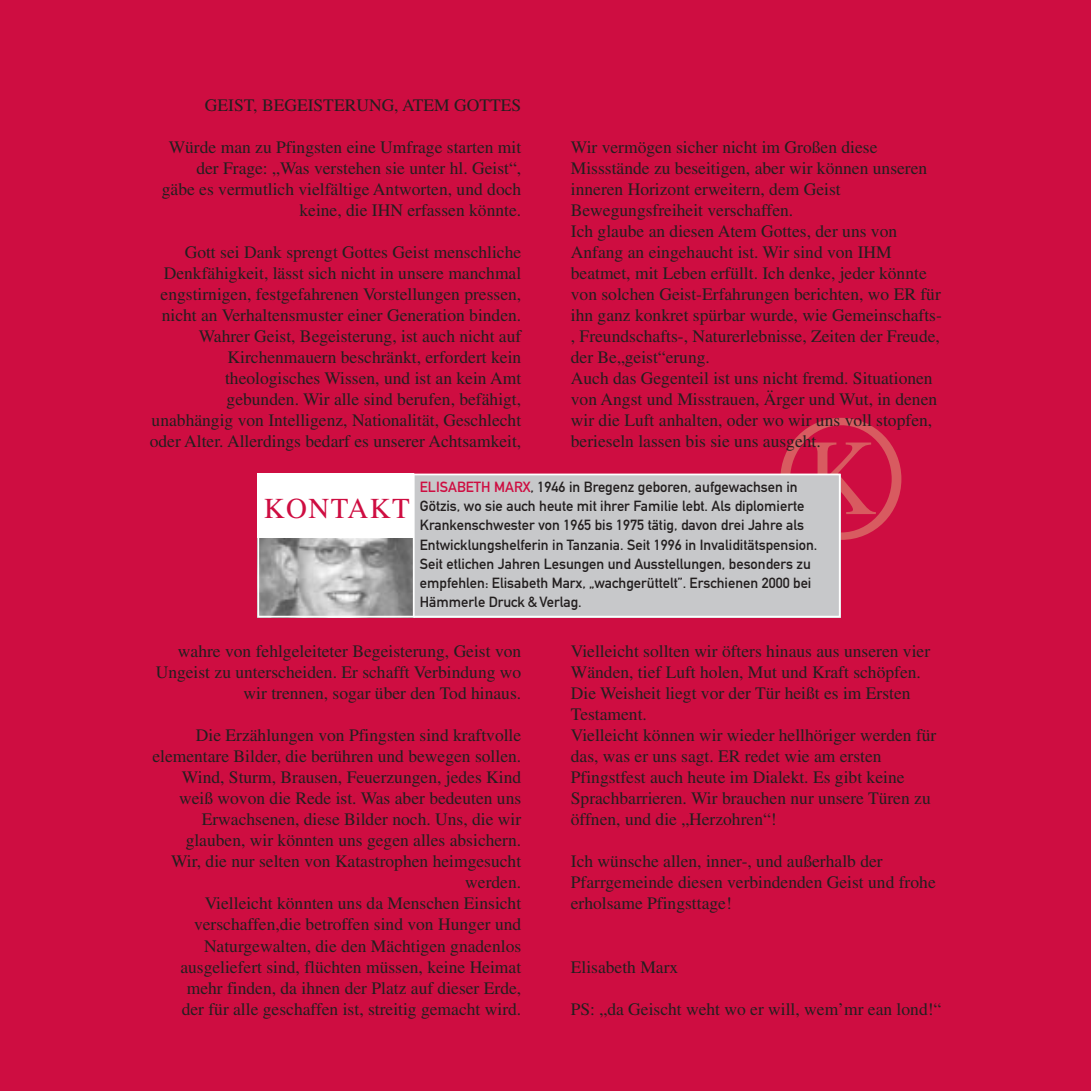
<style>
.page{position:relative;width:1091px;height:1091px;background:#fff}
.page>*{position:absolute;margin:0;border:0;box-sizing:border-box;transform-origin:0 0}
.t1{font:28.88px "Times";letter-spacing:.05em;color:#ce0d41}
.t2{font:17.5px/21px "Times";color:#231f1f;text-align:right}
.t3{font:14.53px/19.2px "DIN Mittelschrift";color:#231f1f}
.s1{color:#ce0d41}
</style>
<div class="page">
<div style="left:0;top:0;width:1090px;height:1090px;background:#ce0d41"></div>
<svg style="left:780px;top:418px;width:121px;height:122px"></svg>
<div style="left:413px;top:473px;width:427px;height:144px;background:#c7c8ca"></div>
<img style="left:260px;top:538px;width:153px;height:76px">
<div style="left:257px;top:473px;width:583px;height:144px;border:2px solid #fff"></div>
<hr style="left:413px;top:473px;width:1px;height:144px;background:#fff">
<div style="left:257px;top:473px;width:156px;height:65px;background:#fff"></div>
<p class="t2" style="left:205px;top:96px;width:318px">GEIST, BEGEISTERUNG, ATEM GOTTES</p>
<p class="t2" style="left:162px;top:138px;width:361px">Würde man zu Pfingsten eine Umfrage starten mit der Frage: „Was verstehen sie unter hl. Geist“, gäbe es vermutlich vielfältige Antworten, und doch keine, die IHN erfassen könnte.</p>
<p class="t2" style="left:150px;top:243px;width:373px">Gott sei Dank sprengt Gottes Geist menschliche Denkfähigkeit, lässt sich nicht in unsere manchmal engstirnigen, festgefahrenen Vorstellungen pressen, nicht an Verhaltensmuster einer Generation binden.<br>Wahrer Geist, Begeisterung, ist auch nicht auf Kirchenmauern beschränkt, erfordert kein theologisches Wissen, und ist an kein Amt gebunden. Wir alle sind berufen, befähigt, unabhängig von Intelligenz, Nationalität, Geschlecht oder Alter. Allerdings bedarf es unserer Achtsamkeit,</p>
<p class="t2" style="left:570px;top:138px;width:372px;text-align:left">Wir vermögen sicher nicht im Großen diese Missstände zu beseitigen, aber wir können unseren inneren Horizont erweitern, dem Geist Bewegungsfreiheit verschaffen.<br>Ich glaube an diesen Atem Gottes, der uns von Anfang an eingehaucht ist. Wir sind von IHM beatmet, mit Leben erfüllt. Ich denke, jeder könnte von solchen Geist-Erfahrungen berichten, wo ER für ihn ganz konkret spürbar wurde, wie Gemeinschafts-, Freundschafts-, Naturerlebnisse, Zeiten der Freude, der Be„geist“erung.<br>Auch das Gegenteil ist uns nicht fremd. Situationen von Angst und Misstrauen, Ärger und Wut, in denen wir die Luft anhalten, oder wo wir uns voll stopfen, berieseln lassen bis sie uns ausgeht.</p>
<h1 class="t1" style="left:264px;top:497px;width:147px">KONTAKT</h1>
<p class="t3" style="left:420px;top:478px;width:399px"><span class="s1">ELISABETH MARX</span>, 1946 in Bregenz geboren, aufgewachsen in Götzis, wo sie auch heute mit ihrer Familie lebt. Als diplomierte Krankenschwester von 1965 bis 1975 tätig, davon drei Jahre als Entwicklungshelferin in Tanzania. Seit 1996 in Invaliditätspension.<br>Seit etlichen Jahren Lesungen und Ausstellungen, besonders zu empfehlen: Elisabeth Marx, „wachgerüttelt”. Erschienen 2000 bei Hämmerle Druck &amp; Verlag.</p>
<p class="t2" style="left:156px;top:642px;width:367px">wahre von fehlgeleiteter Begeisterung, Geist von<br>Ungeist zu unterscheiden. Er schafft Verbindung wo wir trennen, sogar über den Tod hinaus.</p>
<p class="t2" style="left:152px;top:726px;width:370px">Die Erzählungen von Pfingsten sind kraftvolle elementare Bilder, die berühren und bewegen sollen.<br>Wind, Sturm, Brausen, Feuerzungen, jedes Kind weiß wovon die Rede ist. Was aber bedeuten uns Erwachsenen, diese Bilder noch. Uns, die wir glauben, wir könnten uns gegen alles absichern.<br>Wir, die nur selten von Katastrophen heimgesucht werden.<br>Vielleicht könnten uns da Menschen Einsicht verschaffen,die betroffen sind von Hunger und Naturgewalten, die den Mächtigen gnadenlos ausgeliefert sind, flüchten müssen, keine Heimat mehr finden, da ihnen der Platz auf dieser Erde,<br>der für alle geschaffen ist, streitig gemacht wird.</p>
<p class="t2" style="left:570px;top:642px;width:367px;text-align:left">Vielleicht sollten wir öfters hinaus aus unseren vier Wänden, tief Luft holen, Mut und Kraft schöpfen.<br>Die Weisheit liegt vor der Tür heißt es im Ersten Testament.<br>Vielleicht können wir wieder hellhöriger werden für das, was er uns sagt. ER redet wie am ersten Pfingstfest auch heute im Dialekt. Es gibt keine Sprachbarrieren. Wir brauchen nur unsere Türen zu öffnen, und die „Herzohren“!</p>
<p class="t2" style="left:570px;top:852px;width:366px;text-align:left">Ich wünsche allen, inner-, und außerhalb der<br>Pfarrgemeinde diesen verbindenden Geist und frohe erholsame Pfingsttage!</p>
<p class="t2" style="left:570px;top:957px;width:109px">Elisabeth Marx</p>
<p class="t2" style="left:570px;top:999px;width:372px">PS: „da Geischt weht wo er will, wem’mr ean lond!“</p>
</div>
